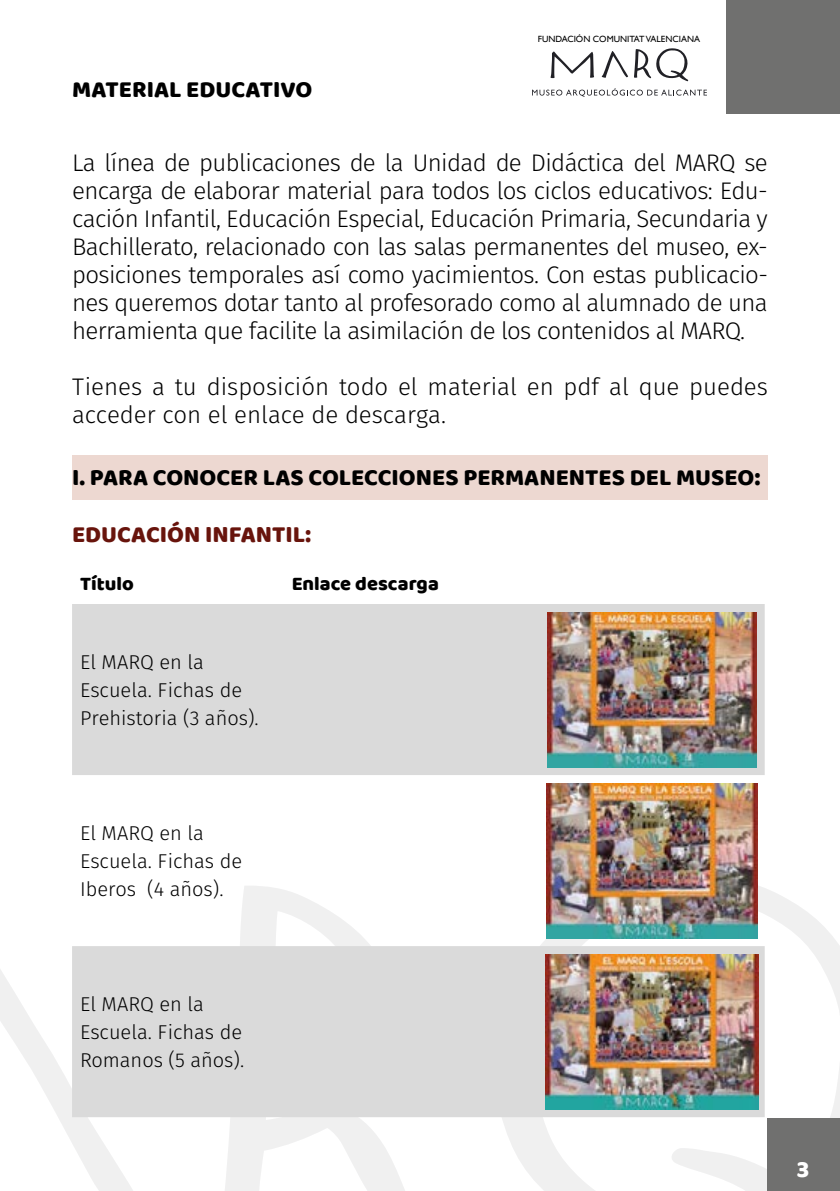
<style>
.page{position:relative;width:840px;height:1191px;background:#fff}
.page>*{position:absolute;margin:0;border:0;box-sizing:border-box;transform-origin:0 0}
.t1{font:300 24px/28px "Fira Sans";letter-spacing:-.01em;color:#000;text-align:justify}
.t2{font:24px "Baloo";color:#000}
.t3{font:24px "Baloo";color:#68140c}
.t4{font:24px "Baloo";color:#fff}
.t5{font:300 20px/28px "Fira Sans";color:#000}
.t6{font:20px "Baloo";color:#000}
.t7{font:9px "Gill Sans";color:#000}
</style>
<div class="page">
<svg style="left:0;top:888px;width:839px;height:303px"></svg>
<div style="left:767px;top:1119px;width:72px;height:72px;background:#70706f"></div>
<div style="left:726px;top:0;width:113px;height:113px;background:#70706f"></div>
<svg style="left:550px;top:48px;width:138px;height:33px"></svg>
<svg style="left:532px;top:88px;width:174px;height:9px"></svg>
<svg style="left:72px;top:604px;width:692px;height:513px;fill:#dadada"></svg>
<img style="left:547px;top:612px;width:209px;height:155px">
<img style="left:546px;top:783px;width:211px;height:155px">
<img style="left:544px;top:954px;width:214px;height:155px">
<div style="left:72px;top:455px;width:695px;height:44px;background:#edd8d1"></div>
<p class="t2" style="left:72px;top:75px;width:241px">MATERIAL EDUCATIVO</p>
<p class="t7" style="left:537px;top:34px;width:164px">FUNDACIÓN COMUNITAT VALENCIANA</p>
<p class="t1" style="left:72px;top:149px;width:697px">La línea de publicaciones de la Unidad de Didáctica del MARQ se encarga de elaborar material para todos los ciclos educativos: Edu&shy;cación Infantil, Educación Especial, Educación Primaria, Secundaria y Bachillerato, relacionado con las salas permanentes del museo, ex&shy;posiciones temporales así como yacimientos. Con estas publicacio&shy;nes queremos dotar tanto al profesorado como al alumnado de una herramienta que facilite la asimilación de los contenidos al MARQ.</p>
<p class="t1" style="left:72px;top:373px;width:697px">Tienes a tu disposición todo el material en pdf al que puedes acceder con el enlace de descarga.</p>
<p class="t2" style="left:72px;top:462px;width:689px">I. PARA CONOCER LAS COLECCIONES PERMANENTES DEL MUSEO:</p>
<p class="t3" style="left:72px;top:519px;width:241px">EDUCACIÓN INFANTIL:</p>
<p class="t6" style="left:80px;top:572px;width:55px">Título</p>
<p class="t6" style="left:291px;top:572px;width:148px">Enlace descarga</p>
<p class="t5" style="left:80px;top:648px;width:180px">El MARQ en la<br>Escuela. Fichas de<br>Prehistoria (3 años).</p>
<p class="t5" style="left:80px;top:819px;width:163px">El MARQ en la<br>Escuela. Fichas de<br>Iberos (4 años).</p>
<p class="t5" style="left:80px;top:990px;width:165px">El MARQ en la<br>Escuela. Fichas de<br>Romanos (5 años).</p>
<p class="t4" style="left:796px;top:1154px;width:14px">3</p>
</div>
